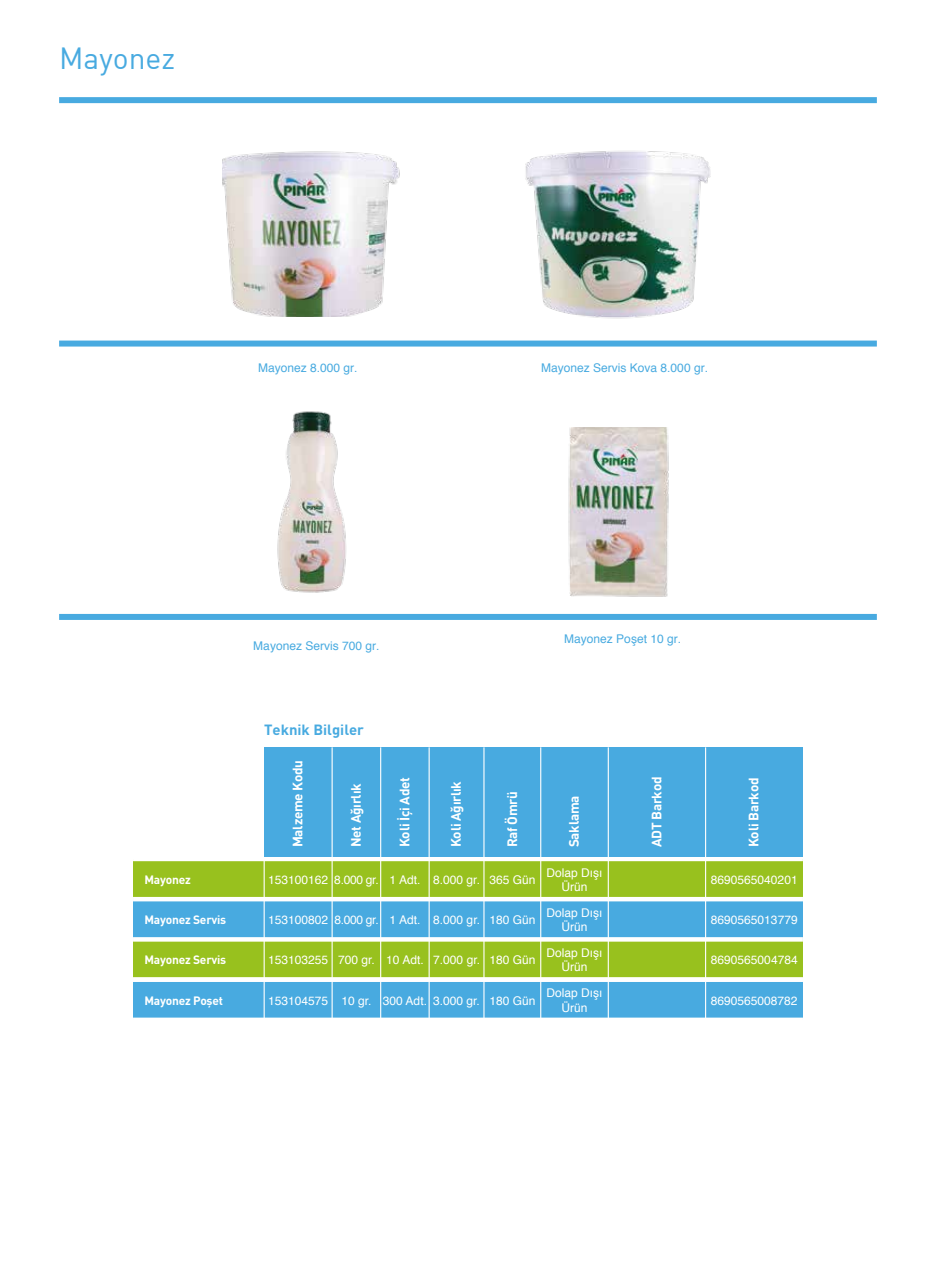
<style>
.page{position:relative;width:936px;height:1263px;background:#fff}
.page>*{position:absolute;margin:0;border:0;box-sizing:border-box;transform-origin:0 0}
.t1{font:30px "DIN";color:#48aae0}
.t2{font:700 14.7px "DIN Pro";color:#48aae0}
.t3{font:700 13.5px "DIN Pro";letter-spacing:-.02em;color:#fff}
.t4{font:12px/14.4px "Helvetica";color:#fff;text-align:center}
.t5{font:12px "Helvetica";color:#48aae0}
.t6{font:700 12px "DIN Pro";letter-spacing:-.02em;color:#fff}
</style>
<div class="page">
<div style="left:59px;top:341px;width:817px;height:6px;background:#48aae0"></div>
<div style="left:59px;top:97px;width:817px;height:6px;background:#48aae0"></div>
<div style="left:59px;top:614px;width:817px;height:6px;background:#48aae0"></div>
<div style="left:133px;top:859px;width:669px;height:161px;background:#98c11e"></div>
<div style="left:133px;top:899px;width:669px;height:40px;background:#48aae0"></div>
<div style="left:133px;top:980px;width:669px;height:40px;background:#48aae0"></div>
<hr style="left:133px;top:857px;width:669px;height:4px;background:#fff">
<hr style="left:133px;top:897px;width:669px;height:4px;background:#fff">
<div style="left:133px;top:937px;width:669px;height:5px;background:#fff"></div>
<div style="left:133px;top:977px;width:669px;height:5px;background:#fff"></div>
<div style="left:133px;top:1017px;width:669px;height:5px;background:#fff"></div>
<div style="left:264px;top:747px;width:538px;height:109px;background:#48aae0"></div>
<hr style="left:263px;top:859px;width:2px;height:201px;background:#fff">
<hr style="left:331px;top:747px;width:1px;height:313px;background:#fff">
<hr style="left:380px;top:747px;width:1px;height:313px;background:#fff">
<hr style="left:428px;top:747px;width:1px;height:313px;background:#fff">
<hr style="left:483px;top:747px;width:1px;height:313px;background:#fff">
<hr style="left:540px;top:747px;width:1px;height:313px;background:#fff">
<hr style="left:607px;top:747px;width:1px;height:313px;background:#fff">
<hr style="left:705px;top:747px;width:1px;height:313px;background:#fff">
<img style="left:223px;top:151px;width:177px;height:165px">
<img style="left:277px;top:411px;width:69px;height:182px">
<img style="left:525px;top:151px;width:185px;height:168px">
<img style="left:568px;top:427px;width:101px;height:170px">
<h1 class="t1" style="left:59px;top:39px;width:118px">Mayonez</h1>
<p class="t5" style="left:258px;top:359px;width:101px">Mayonez 8.000 gr.</p>
<p class="t5" style="left:253px;top:637px;width:128px">Mayonez Servis 700 gr.</p>
<p class="t5" style="left:541px;top:359px;width:168px">Mayonez Servis Kova 8.000 gr.</p>
<p class="t5" style="left:564px;top:629px;width:118px">Mayonez Poşet 10 gr.</p>
<p class="t2" style="left:264px;top:717px;width:101px">Teknik Bilgiler</p>
<p class="t3" style="left:286px;top:847px;width:89px;rotate:-90deg">Malzeme Kodu</p>
<p class="t3" style="left:344px;top:847px;width:65px;rotate:-90deg">Net Ağırlık</p>
<p class="t3" style="left:393px;top:847px;width:72px;rotate:-90deg">Koli İçi Adet</p>
<p class="t3" style="left:445px;top:847px;width:68px;rotate:-90deg">Koli Ağırlık</p>
<p class="t3" style="left:501px;top:847px;width:58px;rotate:-90deg">Raf Ömrü</p>
<p class="t3" style="left:562px;top:847px;width:53px;rotate:-90deg">Saklama</p>
<p class="t3" style="left:645px;top:847px;width:72px;rotate:-90deg">ADT Barkod</p>
<p class="t3" style="left:742px;top:847px;width:71px;rotate:-90deg">Koli Barkod</p>
<p class="t4" style="left:546px;top:866px;width:58px">Dolap Dışı<br>Ürün</p>
<p class="t6" style="left:144px;top:869px;width:48px">Mayonez</p>
<p class="t4" style="left:268px;top:873px;width:269px">153100162 8.000 gr. 1 Adt. 8.000 gr. 365 Gün</p>
<p class="t4" style="left:710px;top:873px;width:88px">8690565040201</p>
<p class="t4" style="left:546px;top:905px;width:58px">Dolap Dışı<br>Ürün</p>
<p class="t6" style="left:144px;top:909px;width:83px">Mayonez Servis</p>
<p class="t4" style="left:268px;top:913px;width:269px">153100802 8.000 gr. 1 Adt. 8.000 gr. 180 Gün</p>
<p class="t4" style="left:710px;top:913px;width:88px">8690565013779</p>
<p class="t4" style="left:546px;top:945px;width:58px">Dolap Dışı<br>Ürün</p>
<p class="t6" style="left:144px;top:950px;width:83px">Mayonez Servis</p>
<p class="t4" style="left:268px;top:953px;width:269px">153103255 700 gr. 10 Adt. 7.000 gr. 180 Gün</p>
<p class="t4" style="left:710px;top:953px;width:88px">8690565004784</p>
<p class="t4" style="left:546px;top:986px;width:58px">Dolap Dışı<br>Ürün</p>
<p class="t6" style="left:144px;top:990px;width:80px">Mayonez Poşet</p>
<p class="t4" style="left:268px;top:993px;width:269px">153104575 10 gr. 300 Adt. 3.000 gr. 180 Gün</p>
<p class="t4" style="left:710px;top:993px;width:88px">8690565008782</p>
</div>
